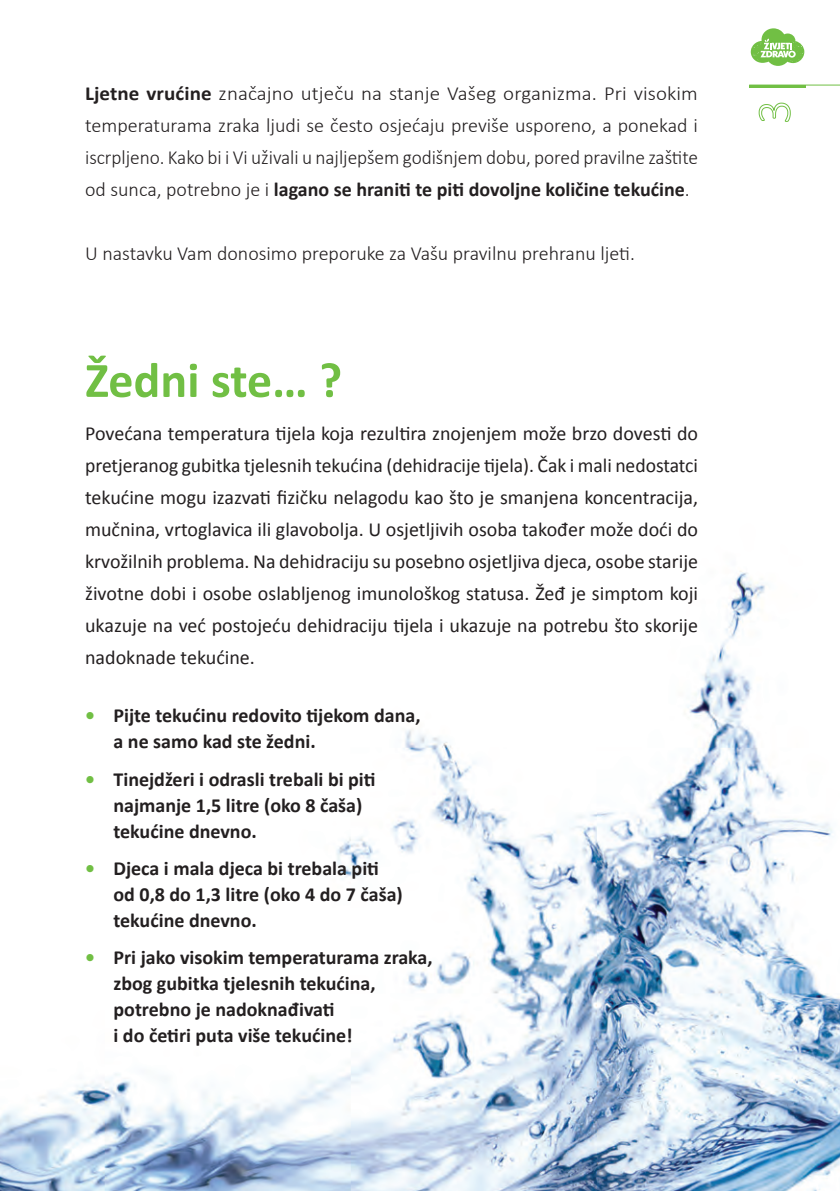
<style>
.page{position:relative;width:840px;height:1191px;background:#fff}
.page>*{position:absolute;margin:0;border:0;box-sizing:border-box;transform-origin:0 0}
.t1{font:700 50px "Calibri";letter-spacing:-.005em;color:#71bf44}
.t2{font:20px/32px "Calibri";color:#231f20;text-align:justify}
.t3{font:700 20px/26px "Calibri";color:#231f20}
.t4{font:300 20px/32px "Calibri";letter-spacing:-.005em;color:#231f20;text-align:justify;scale:1.05 1}
.t5{font:300 20px "Calibri";letter-spacing:-.005em;color:#231f20}
.s1{font-weight:700}
.s2{color:#71bf44}
</style>
<div class="page">
<img style="left:0;top:570px;width:839px;height:621px">
<hr style="left:748px;top:85px;width:91px;height:1px;background:#71bf44">
<hr style="left:748px;top:86px;width:57px;height:2px;background:#71bf44">
<svg style="left:758px;top:103px;width:32px;height:19px"></svg>
<svg style="left:750px;top:28px;width:53px;height:38px"></svg>
<p class="t4" style="left:85px;top:76px;width:585px"><span class="s1">Ljetne vrućine</span> značajno utječu na stanje Vašeg organizma. Pri visokim temperaturama zraka ljudi se često osjećaju previše usporeno, a ponekad i iscrpljeno. Kako bi i Vi uživali u najljepšem godišnjem dobu, pored pravilne zaštite od sunca, potrebno je i <span class="s1">lagano se hraniti te piti dovoljne količine tekućine</span>.</p>
<p class="t5" style="left:85px;top:241px;width:551px">U nastavku Vam donosimo preporuke za Vašu pravilnu prehranu ljeti.</p>
<h1 class="t1" style="left:85px;top:348px;width:258px">Žedni ste… ?</h1>
<p class="t2" style="left:85px;top:417px;width:614px">Povećana temperatura tijela koja rezultira znojenjem može brzo dovesti do pretjeranog gubitka tjelesnih tekućina (dehidracije tijela). Čak i mali nedostatci tekućine mogu izazvati fizičku nelagodu kao što je smanjena koncentracija, mučnina, vrtoglavica ili glavobolja. U osjetljivih osoba također može doći do krvožilnih problema. Na dehidraciju su posebno osjetljiva djeca, osobe starije životne dobi i osobe oslabljenog imunološkog statusa. Žeđ je simptom koji ukazuje na već postojeću dehidraciju tijela i ukazuje na potrebu što skorije nadoknade tekućine.</p>
<p class="t3" style="left:113px;top:702px;width:308px;text-indent:-28px"><span class="s2">•</span> Pijte tekućinu redovito tijekom dana, a ne samo kad ste žedni.</p>
<p class="t3" style="left:113px;top:766px;width:263px;text-indent:-28px"><span class="s2">•</span> Tinejdžeri i odrasli trebali bi piti najmanje 1,5 litre (oko 8 čaša) tekućine dnevno.</p>
<p class="t3" style="left:113px;top:855px;width:290px;text-indent:-28px"><span class="s2">•</span> Djeca i mala djeca bi trebala piti od 0,8 do 1,3 litre (oko 4 do 7 čaša) tekućine dnevno.</p>
<p class="t3" style="left:113px;top:944px;width:320px;text-indent:-28px"><span class="s2">•</span> Pri jako visokim temperaturama zraka, zbog gubitka tjelesnih tekućina, potrebno je nadoknađivati<br>i do četiri puta više tekućine!</p>
</div>
